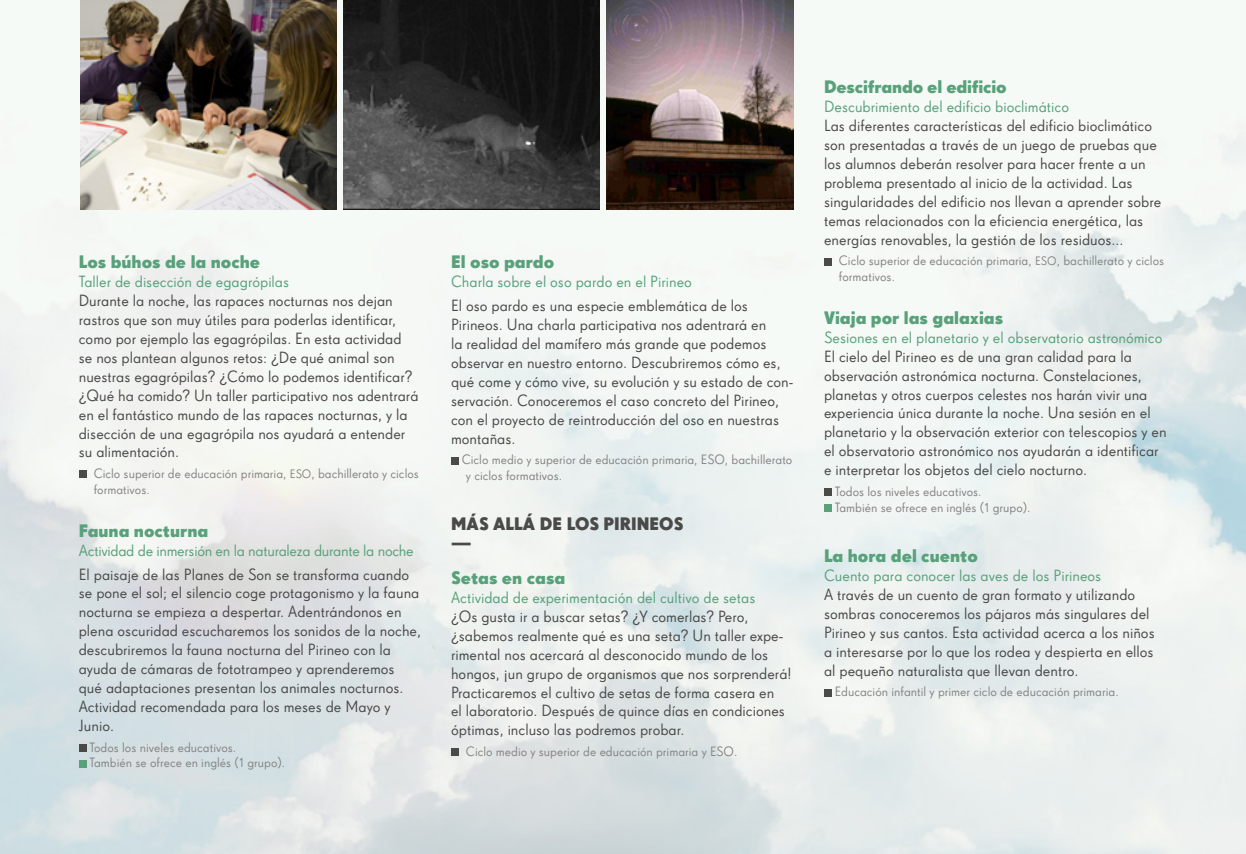
<style>
.page{position:relative;width:1246px;height:854px;background:#fff}
.page>*{position:absolute;margin:0;border:0;box-sizing:border-box;transform-origin:0 0}
.t1{font:17.5px "Super Grotesk A Bd LF";color:#58a17b}
.t2{font:17.5px/18.9px "Super Grotesk A Bd LF";color:#4a4a49}
.t3{font:15.75px/18.9px "Super Grotesk A Rg LF";color:#4a4a49}
.t4{font:15.75px "Super Grotesk A Rg LF";color:#58a17b}
.t5{font:15.75px "Super Grotesk A Rg LF";letter-spacing:-.02em;color:#58a17b}
.t6{font:13.12px/15.8px "Super Grotesk A Rg LF";color:#858584}
.t7{font:13.12px "Super Grotesk A";color:#858584}
.s1{font-size:11.9px}
.s2{font-family:"Super Grotesk A Rg LF"}
</style>
<div class="page">
<img style="left:0;top:0;width:1245px;height:853px">
<div style="left:79px;top:470px;width:7px;height:8px;background:#4a4a49"></div>
<div style="left:79px;top:744px;width:7px;height:7px;background:#4a4a49"></div>
<div style="left:79px;top:759px;width:7px;height:8px;background:#58a17b"></div>
<div style="left:451px;top:456px;width:7px;height:8px;background:#4a4a49"></div>
<div style="left:451px;top:748px;width:7px;height:7px;background:#4a4a49"></div>
<div style="left:823px;top:258px;width:8px;height:7px;background:#4a4a49"></div>
<div style="left:823px;top:488px;width:8px;height:8px;background:#4a4a49"></div>
<div style="left:823px;top:504px;width:8px;height:7px;background:#58a17b"></div>
<div style="left:823px;top:688px;width:8px;height:8px;background:#4a4a49"></div>
<img style="left:80px;top:0;width:256px;height:210px">
<img style="left:343px;top:0;width:256px;height:210px">
<img style="left:607px;top:0;width:186px;height:210px">
<p class="t1" style="left:79px;top:251px;width:183px">Los búhos de la noche</p>
<p class="t4" style="left:79px;top:272px;width:212px">Taller de disección de egagrópilas</p>
<p class="t3" style="left:79px;top:291px;width:341px">Durante la noche, las rapaces nocturnas nos dejan rastros que son muy útiles para poderlas identificar, como por ejemplo las egagrópilas. En esta actividad se nos plantean algunos retos: ¿De qué animal son nuestras egagrópilas? ¿Cómo lo podemos identificar? ¿Qué ha comido? Un taller participativo nos adentrará en el fantástico mundo de las rapaces nocturnas, y la disección de una egagrópila nos ayudará a entender su alimentación.</p>
<p class="t6" style="left:94px;top:465px;width:327px">Ciclo superior de educación primaria, <span class="s1">ESO</span>, bachillerato y ciclos formativos.</p>
<p class="t1" style="left:79px;top:519px;width:131px">Fauna nocturna</p>
<p class="t5" style="left:79px;top:541px;width:336px">Actividad de inmersión en la naturaleza durante la noche</p>
<p class="t3" style="left:79px;top:564px;width:344px">El paisaje de las Planes de Son se transforma cuando se pone el sol; el silencio coge protagonismo y la fauna nocturna se empieza a despertar. Adentrándonos en plena oscuridad escucharemos los sonidos de la noche, descubriremos la fauna nocturna del Pirineo con la ayuda de cámaras de fototrampeo y aprenderemos qué adaptaciones presentan los animales nocturnos.<br>Actividad recomendada para los meses de Mayo y Junio.</p>
<p class="t6" style="left:89px;top:738px;width:148px">Todos los niveles educativos.</p>
<p class="t7" style="left:89px;top:755px;width:197px">También se ofrece en inglés <span class="s2">(1 grupo).</span></p>
<p class="t1" style="left:451px;top:251px;width:105px">El oso pardo</p>
<p class="t4" style="left:451px;top:272px;width:242px">Charla sobre el oso pardo en el Pirineo</p>
<p class="t3" style="left:451px;top:296px;width:344px">El oso pardo es una especie emblemática de los Pirineos. Una charla participativa nos adentrará en<br>la realidad del mamífero más grande que podemos observar en nuestro entorno. Descubriremos cómo es, qué come y cómo vive, su evolución y su estado de con&shy;servación. Conoceremos el caso concreto del Pirineo, con el proyecto de reintroducción del oso en nuestras montañas.</p>
<p class="t6" style="left:466px;top:451px;width:328px;text-indent:-4px">Ciclo medio y superior de educación primaria, ESO, bachillerato y ciclos formativos.</p>
<p class="t2" style="left:451px;top:514px;width:234px">MÁS ALLÁ DE LOS PIRINEOS —</p>
<p class="t1" style="left:451px;top:566px;width:116px">Setas en casa</p>
<p class="t4" style="left:451px;top:588px;width:306px">Actividad de experimentación del cultivo de setas</p>
<p class="t3" style="left:451px;top:606px;width:342px">¿Os gusta ir a buscar setas? ¿Y comerlas? Pero, ¿sabemos realmente qué es una seta? Un taller expe&shy;rimental nos acercará al desconocido mundo de los hongos, ¡un grupo de organismos que nos sorprenderá!<br>Practicaremos el cultivo de setas de forma casera en<br>el laboratorio. Después de quince días en condiciones óptimas, incluso las podremos probar.</p>
<p class="t6" style="left:466px;top:743px;width:273px">Ciclo medio y superior de educación primaria y ESO.</p>
<p class="t1" style="left:823px;top:76px;width:184px">Descifrando el edificio</p>
<p class="t4" style="left:823px;top:98px;width:246px">Descubrimiento del edificio bioclimático</p>
<p class="t3" style="left:823px;top:116px;width:339px">Las diferentes características del edificio bioclimático son presentadas a través de un juego de pruebas que los alumnos deberán resolver para hacer frente a un problema presentado al inicio de la actividad. Las singularidades del edificio nos llevan a aprender sobre temas relacionados con la eficiencia energética, las energías renovables, la gestión de los residuos...</p>
<p class="t6" style="left:838px;top:253px;width:327px">Ciclo superior de educación primaria, <span class="s1">ESO</span>, bachillerato y ciclos formativos.</p>
<p class="t1" style="left:823px;top:306px;width:181px">Viaja por las galaxias</p>
<p class="t4" style="left:823px;top:328px;width:340px">Sesiones en el planetario y el observatorio astronómico</p>
<p class="t3" style="left:823px;top:346px;width:344px">El cielo del Pirineo es de una gran calidad para la observación astronómica nocturna. Constelaciones, planetas y otros cuerpos celestes nos harán vivir una experiencia única durante la noche. Una sesión en el planetario y la observación exterior con telescopios y en el observatorio astronómico nos ayudarán a identificar e interpretar los objetos del cielo nocturno.</p>
<p class="t6" style="left:834px;top:483px;width:148px">Todos los niveles educativos.</p>
<p class="t7" style="left:834px;top:499px;width:197px">También se ofrece en inglés <span class="s2">(1 grupo).</span></p>
<p class="t1" style="left:823px;top:545px;width:155px">La hora del cuento</p>
<p class="t4" style="left:823px;top:566px;width:279px">Cuento para conocer las aves de los Pirineos</p>
<p class="t3" style="left:823px;top:585px;width:332px">A través de un cuento de gran formato y utilizando sombras conoceremos los pájaros más singulares del Pirineo y sus cantos. Esta actividad acerca a los niños a interesarse por lo que los rodea y despierta en ellos al pequeño naturalista que llevan dentro.</p>
<p class="t6" style="left:834px;top:683px;width:285px">Educación infantil y primer ciclo de educación primaria.</p>
</div>
